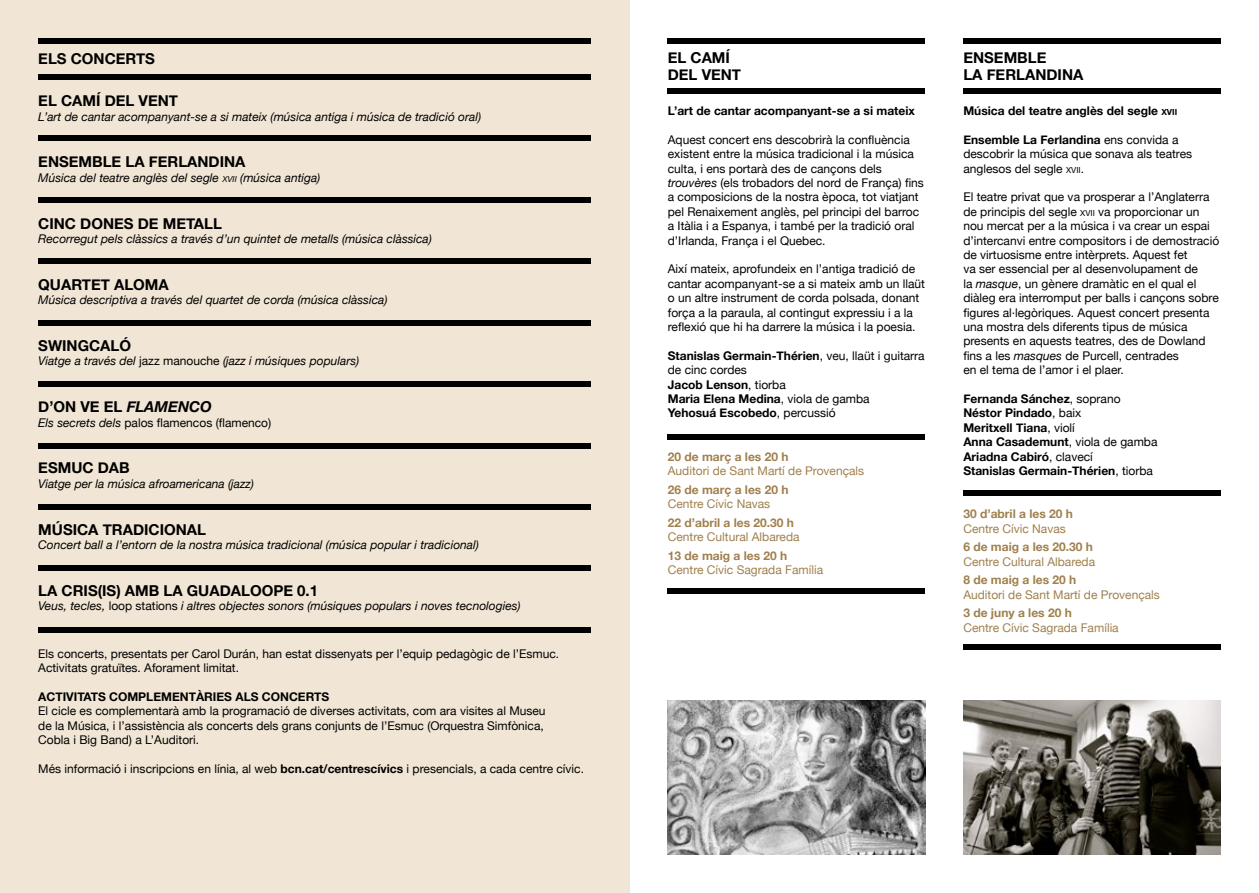
<style>
.page{position:relative;width:1259px;height:893px;background:#fff}
.page>*{position:absolute;margin:0;border:0;box-sizing:border-box;transform-origin:0 0}
.t1{font:700 15px/16.5px "Helvetica Neue";color:#000}
.t2{font:12px/14.4px "Helvetica Neue";color:#000}
.t3{font:italic 12px "Helvetica Neue";color:#000}
.t4{font:700 12px/14.4px "Helvetica Neue";color:#000}
.t5{font:12px "Helvetica Neue";color:#a0804d}
.t6{font:700 12px "Helvetica Neue";color:#a0804d}
.s1{font-size:8.4px}
.s2{font-style:normal}
.s3{font-style:italic}
.s4{font-weight:700}
.s5{font-weight:400}
</style>
<div class="page">
<div style="left:0;top:0;width:629px;height:893px;background:#f1e6d5"></div>
<div style="left:668px;top:89px;width:257px;height:5px;background:#000"></div>
<div style="left:668px;top:38px;width:257px;height:6px;background:#000"></div>
<img style="left:668px;top:700px;width:257px;height:155px">
<img style="left:963px;top:700px;width:257px;height:155px">
<div style="left:963px;top:89px;width:257px;height:5px;background:#000"></div>
<div style="left:963px;top:38px;width:257px;height:6px;background:#000"></div>
<div style="left:668px;top:434px;width:257px;height:5px;background:#000"></div>
<div style="left:668px;top:588px;width:257px;height:5px;background:#000"></div>
<div style="left:963px;top:490px;width:257px;height:6px;background:#000"></div>
<div style="left:963px;top:644px;width:257px;height:6px;background:#000"></div>
<div style="left:38px;top:38px;width:553px;height:6px;background:#000"></div>
<div style="left:38px;top:74px;width:553px;height:6px;background:#000"></div>
<div style="left:38px;top:136px;width:553px;height:5px;background:#000"></div>
<div style="left:38px;top:259px;width:553px;height:5px;background:#000"></div>
<div style="left:38px;top:197px;width:553px;height:6px;background:#000"></div>
<div style="left:38px;top:320px;width:553px;height:5px;background:#000"></div>
<div style="left:38px;top:382px;width:553px;height:5px;background:#000"></div>
<div style="left:38px;top:443px;width:553px;height:5px;background:#000"></div>
<div style="left:38px;top:566px;width:553px;height:5px;background:#000"></div>
<div style="left:38px;top:504px;width:553px;height:6px;background:#000"></div>
<div style="left:38px;top:627px;width:553px;height:5px;background:#000"></div>
<p class="t1" style="left:38px;top:51px;width:118px">Els concerts</p>
<p class="t1" style="left:38px;top:93px;width:141px">El camí del vent</p>
<p class="t3" style="left:38px;top:108px;width:444px">L’art de cantar acompanyant-se a si mateix (música antiga i música de tradició oral)</p>
<p class="t1" style="left:38px;top:154px;width:209px">Ensemble La Ferlandina</p>
<p class="t3" style="left:38px;top:169px;width:283px">Música del teatre anglès del segle <span class="s1">xvii</span> (música antiga)</p>
<p class="t1" style="left:38px;top:215px;width:185px">Cinc dones de metall</p>
<p class="t3" style="left:38px;top:230px;width:395px">Recorregut pels clàssics a través d’un quintet de metalls (música clàssica)</p>
<p class="t1" style="left:38px;top:277px;width:132px">Quartet Aloma</p>
<p class="t3" style="left:38px;top:291px;width:351px">Música descriptiva a través del quartet de corda (música clàssica)</p>
<p class="t1" style="left:38px;top:338px;width:94px">Swingcaló</p>
<p class="t3" style="left:38px;top:352px;width:322px">Viatge a través del <span class="s2">jazz manouche</span> (jazz i músiques populars)</p>
<p class="t1" style="left:38px;top:399px;width:175px">D’on ve el <span class="s3">FLAMENCO</span></p>
<p class="t2" style="left:38px;top:416px;width:234px"><span class="s3">Els secrets dels</span> palos flamencos (flamenco)</p>
<p class="t1" style="left:38px;top:460px;width:91px">Esmuc Dab</p>
<p class="t3" style="left:38px;top:475px;width:217px">Viatge per la música afroamericana (jazz)</p>
<p class="t1" style="left:38px;top:521px;width:169px">Música tradicional</p>
<p class="t3" style="left:38px;top:536px;width:442px">Concert ball a l’entorn de la nostra música tradicional (música popular i tradicional)</p>
<p class="t1" style="left:38px;top:583px;width:281px">La Cris(is) amb la Guadaloope 0.1</p>
<p class="t3" style="left:38px;top:597px;width:484px">Veus, tecles, <span class="s2">loop stations</span> i altres objectes sonors (músiques populars i noves tecnologies)</p>
<p class="t2" style="left:38px;top:647px;width:522px">Els concerts, presentats per Carol Durán, han estat dissenyats per l’equip pedagògic de l’Esmuc.<br>Activitats gratuïtes. Aforament limitat.</p>
<p class="t4" style="left:38px;top:690px;width:292px">Activitats complementàries als concerts</p>
<p class="t2" style="left:38px;top:705px;width:509px">El cicle es complementarà amb la programació de diverses activitats, com ara visites al Museu de la Música, i l’assistència als concerts dels grans conjunts de l’Esmuc (Orquestra Simfònica,<br>Cobla i Big Band) a L’Auditori.</p>
<p class="t2" style="left:38px;top:762px;width:547px">Més informació i inscripcions en línia, al web <span class="s4">bcn.cat/centrescívics</span> i presencials, a cada centre cívic.</p>
<p class="t1" style="left:668px;top:50px;width:64px">EL CAMÍ<br>DEL</p>
<p class="t1" style="left:701px;top:67px;width:11px">VENT</p>
<p class="t4" style="left:668px;top:104px;width:249px">L’art de cantar acompanyant-se a si mateix</p>
<p class="t2" style="left:668px;top:133px;width:258px">Aquest concert ens descobrirà la confluència existent entre la música tradicional i la música culta, i ens portarà des de cançons dels <span class="s3">trouvères</span> (els trobadors del nord de França) fins a composicions de la nostra època, tot viatjant pel Renaixement anglès, pel principi del barroc a Itàlia i a Espanya, i també per la tradició oral d’Irlanda, França i el Quebec.</p>
<p class="t2" style="left:668px;top:263px;width:259px">Així mateix, aprofundeix en l’antiga tradició de cantar acompanyant-se a si mateix amb un llaüt o un altre instrument de corda polsada, donant força a la paraula, al contingut expressiu i a la reflexió que hi ha darrere la música i la poesia.</p>
<p class="t4" style="left:668px;top:349px;width:258px">Stanislas Germain-Thérien<span class="s5">, veu, llaüt i guitarra de cinc cordes<br></span>Jacob Lenson<span class="s5">, tiorba<br></span>Maria Elena Medina<span class="s5">, viola de gamba<br></span>Yehosuá Escobedo<span class="s5">, percussió</span></p>
<p class="t6" style="left:668px;top:447px;width:122px">20 de març a les 20 h</p>
<p class="t5" style="left:668px;top:462px;width:198px">Auditori de Sant Martí de Provençals</p>
<p class="t6" style="left:668px;top:480px;width:122px">26 de març a les 20 h</p>
<p class="t5" style="left:668px;top:495px;width:104px">Centre Cívic Navas</p>
<p class="t6" style="left:668px;top:513px;width:128px">22 d’abril a les 20.30 h</p>
<p class="t5" style="left:668px;top:528px;width:133px">Centre Cultural Albareda</p>
<p class="t6" style="left:668px;top:546px;width:121px">13 de maig a les 20 h</p>
<p class="t5" style="left:668px;top:561px;width:157px">Centre Cívic Sagrada Família</p>
<p class="t1" style="left:963px;top:50px;width:11px">ENSE</p>
<p class="t1" style="left:963px;top:50px;width:74px;text-indent:40px">MBLE<br>LA FERLANDINA</p>
<p class="t4" style="left:963px;top:104px;width:215px">Música del teatre anglès del segle <span class="s1">xvii</span></p>
<p class="t2" style="left:963px;top:133px;width:230px"><span class="s4">Ensemble La Ferlandina</span> ens convida a descobrir la música que sonava als teatres anglesos del segle <span class="s1">XVII</span>.</p>
<p class="t2" style="left:963px;top:191px;width:257px">El teatre privat que va prosperar a l’Anglaterra de principis del segle <span class="s1">XVII</span> va proporcionar un nou mercat per a la música i va crear un espai d’intercanvi entre compositors i de demostració de virtuosisme entre intèrprets. Aquest fet<br>va ser essencial per al desenvolupament de<br>la <span class="s3">masque</span>, un gènere dramàtic en el qual el diàleg era interromput per balls i cançons sobre figures al·legòriques. Aquest concert presenta una mostra dels diferents tipus de música presents en aquests teatres, des de Dowland fins a les <span class="s3">masques</span> de Purcell, centrades<br>en el tema de l’amor i el plaer.</p>
<p class="t4" style="left:963px;top:392px;width:196px">Fernanda Sánchez<span class="s5">, soprano<br></span>Néstor Pindado<span class="s5">, baix<br></span>Meritxell Tiana<span class="s5">, violí<br></span>Anna Casademunt<span class="s5">, viola de gamba<br></span>Ariadna Cabiró<span class="s5">, clavecí<br></span>Stanislas Germain--Thérien<span class="s5">, tiorba</span></p>
<p class="t6" style="left:963px;top:504px;width:111px">30 d’abril a les 20 h</p>
<p class="t5" style="left:963px;top:520px;width:104px">Centre Cívic Navas</p>
<p class="t6" style="left:963px;top:537px;width:131px">6 de maig a les 20.30 h</p>
<p class="t5" style="left:963px;top:553px;width:133px">Centre Cultural Albareda</p>
<p class="t6" style="left:963px;top:571px;width:114px">8 de maig a les 20 h</p>
<p class="t5" style="left:963px;top:586px;width:198px">Auditori de Sant Martí de Provençals</p>
<p class="t6" style="left:963px;top:604px;width:110px">3 de juny a les 20 h</p>
<p class="t5" style="left:963px;top:619px;width:157px">Centre Cívic Sagrada Família</p>
</div>
